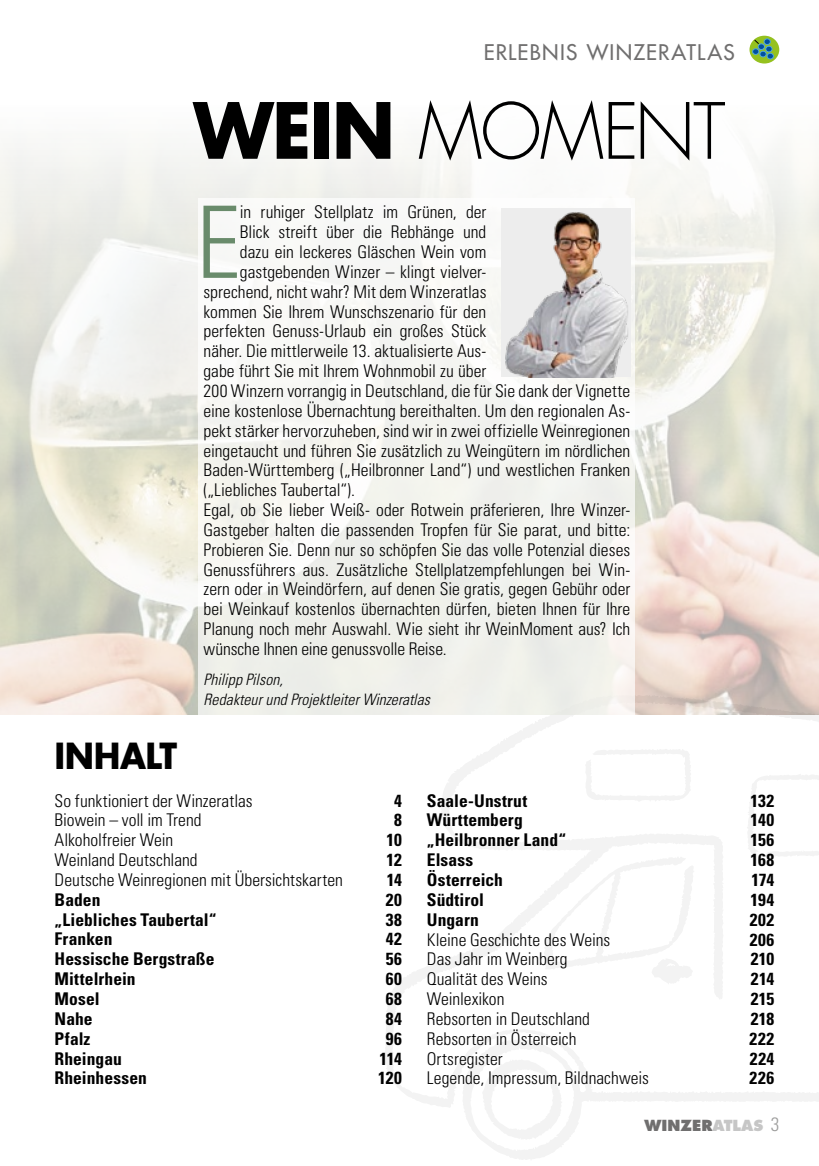
<style>
.page{position:relative;width:819px;height:1166px;background:#fff}
.page>*{position:absolute;margin:0;border:0;box-sizing:border-box;transform-origin:0 0}
.t1{font:300 condensed 99.92px "Univers LT Std";color:#698b6b}
.t2{font:300 75.25px "Futura Std";letter-spacing:-.025em;color:#000;scale:.95 1}
.t3{font:700 35px "Futura Std";letter-spacing:-.015em;color:#000;scale:.95 1}
.t4{font:500 21px "Futura Std";letter-spacing:.055em;color:#706f6f}
.t5{font:300 condensed 17.5px "Univers LT Std";color:#000}
.t6{font:700 condensed 17.5px "Univers LT Std";letter-spacing:.005em;color:#000}
.t7{font:italic 300 condensed 15.75px/19.8px "Univers LT Std";color:#000}
.t8{font:800 14.88px "Futura Std";color:#706f6f}
.s1{font-weight:700}
.s2{color:#c6c6c6}
.s3{font-family:"Univers LT Std";font-weight:300;font-stretch:condensed;font-size:19.25px;color:#9d9d9c}
</style>
<div class="page">
<img style="left:0;top:148px;width:818px;height:566px">
<svg style="left:749px;top:36px;width:30px;height:28px"></svg>
<svg style="left:752px;top:39px;width:21px;height:20px"></svg>
<div style="left:763px;top:39px;width:7px;height:6px;border:1px solid #4fa7dc;border-radius:50%"></div>
<svg style="left:384px;top:694px;width:434px;height:466px"></svg>
<svg style="left:584px;top:748px;width:108px;height:54px"></svg>
<svg style="left:746px;top:773px;width:72px;height:84px"></svg>
<svg style="left:542px;top:856px;width:152px;height:129px"></svg>
<svg style="left:469px;top:1048px;width:105px;height:103px"></svg>
<div style="left:198px;top:198px;width:437px;height:516px;background:linear-gradient(to right,#f6f6f2,#f2f2ef)"></div>
<img style="left:505px;top:212px;width:124px;height:165px">
<p class="t4" style="left:483px;top:40px;width:252px">ERLEBNIS WINZERATLAS</p>
<h2 class="t2" style="left:193px;top:89px;width:561px"><span class="s1">WEIN</span> MOMENT</h2>
<h3 class="t3" style="left:55px;top:736px;width:131px">INHALT</h3>
<h1 class="t1" style="left:196px;top:189px;width:46px">E</h1>
<p class="t5" style="left:240px;top:203px;width:248px">in ruhiger Stellplatz im Grünen, der</p>
<p class="t5" style="left:240px;top:223px;width:248px">Blick streift über die Rebhänge und</p>
<p class="t5" style="left:240px;top:242px;width:248px">dazu ein leckeres Gläschen Wein vom</p>
<p class="t5" style="left:240px;top:262px;width:248px">gastgebenden Winzer – klingt vielver-</p>
<p class="t5" style="left:203px;top:282px;width:284px">sprechend, nicht wahr? Mit dem Winzeratlas</p>
<p class="t5" style="left:203px;top:302px;width:284px">kommen Sie Ihrem Wunschszenario für den</p>
<p class="t5" style="left:203px;top:322px;width:284px">perfekten Genuss-Urlaub ein großes Stück</p>
<p class="t5" style="left:203px;top:342px;width:284px">näher. Die mittlerweile 13. aktualisierte Aus-</p>
<p class="t5" style="left:203px;top:361px;width:284px">gabe führt Sie mit Ihrem Wohnmobil zu über</p>
<p class="t5" style="left:203px;top:381px;width:428px">200 Winzern vorrangig in Deutschland, die für Sie dank der Vignette</p>
<p class="t5" style="left:203px;top:401px;width:428px">eine kostenlose Übernachtung bereithalten. Um den regionalen As-</p>
<p class="t5" style="left:203px;top:421px;width:428px">pekt stärker hervorzuheben, sind wir in zwei offizielle Weinregionen</p>
<p class="t5" style="left:203px;top:441px;width:428px">eingetaucht und führen Sie zusätzlich zu Weingütern im nördlichen</p>
<p class="t5" style="left:203px;top:461px;width:428px">Baden-Württemberg („Heilbronner Land“) und westlichen Franken</p>
<p class="t5" style="left:203px;top:481px;width:153px">(„Liebliches Taubertal“).</p>
<p class="t5" style="left:203px;top:500px;width:428px">Egal, ob Sie lieber Weiß- oder Rotwein präferieren, Ihre Winzer-</p>
<p class="t5" style="left:203px;top:520px;width:428px">Gastgeber halten die passenden Tropfen für Sie parat, und bitte:</p>
<p class="t5" style="left:203px;top:540px;width:428px">Probieren Sie. Denn nur so schöpfen Sie das volle Potenzial dieses</p>
<p class="t5" style="left:203px;top:560px;width:428px">Genussführers aus. Zusätzliche Stellplatzempfehlungen bei Win-</p>
<p class="t5" style="left:203px;top:580px;width:428px">zern oder in Weindörfern, auf denen Sie gratis, gegen Gebühr oder</p>
<p class="t5" style="left:203px;top:600px;width:428px">bei Weinkauf kostenlos übernachten dürfen, bieten Ihnen für Ihre</p>
<p class="t5" style="left:203px;top:619px;width:428px">Planung noch mehr Auswahl. Wie sieht ihr WeinMoment aus? Ich</p>
<p class="t5" style="left:203px;top:639px;width:245px">wünsche Ihnen eine genussvolle Reise.</p>
<p class="t7" style="left:203px;top:671px;width:228px">Philipp Pilson,<br>Redakteur und Projektleiter Winzeratlas</p>
<p class="t5" style="left:55px;top:791px;width:199px">So funktioniert der Winzeratlas</p>
<p class="t6" style="left:394px;top:790px;width:9px">4</p>
<p class="t5" style="left:55px;top:811px;width:149px">Biowein – voll im Trend</p>
<p class="t6" style="left:394px;top:810px;width:9px">8</p>
<p class="t5" style="left:55px;top:830px;width:120px">Alkoholfreier Wein</p>
<p class="t6" style="left:386px;top:830px;width:17px">10</p>
<p class="t5" style="left:55px;top:850px;width:144px">Weinland Deutschland</p>
<p class="t6" style="left:386px;top:850px;width:17px">12</p>
<p class="t5" style="left:55px;top:870px;width:290px">Deutsche Weinregionen mit Übersichtskarten</p>
<p class="t6" style="left:386px;top:870px;width:17px">14</p>
<p class="t6" style="left:55px;top:890px;width:47px">Baden</p>
<p class="t6" style="left:386px;top:890px;width:18px">20</p>
<p class="t6" style="left:55px;top:909px;width:164px">„Liebliches Taubertal“</p>
<p class="t6" style="left:386px;top:909px;width:18px">38</p>
<p class="t6" style="left:55px;top:929px;width:59px">Franken</p>
<p class="t6" style="left:386px;top:929px;width:18px">42</p>
<p class="t6" style="left:55px;top:949px;width:161px">Hessische Bergstraße</p>
<p class="t6" style="left:386px;top:949px;width:18px">56</p>
<p class="t6" style="left:55px;top:969px;width:83px">Mittelrhein</p>
<p class="t6" style="left:386px;top:969px;width:18px">60</p>
<p class="t6" style="left:55px;top:989px;width:47px">Mosel</p>
<p class="t6" style="left:386px;top:989px;width:18px">68</p>
<p class="t6" style="left:55px;top:1009px;width:40px">Nahe</p>
<p class="t6" style="left:386px;top:1009px;width:18px">84</p>
<p class="t6" style="left:55px;top:1028px;width:37px">Pfalz</p>
<p class="t6" style="left:386px;top:1028px;width:18px">96</p>
<p class="t6" style="left:55px;top:1048px;width:69px">Rheingau</p>
<p class="t6" style="left:379px;top:1048px;width:24px">114</p>
<p class="t6" style="left:55px;top:1068px;width:94px">Rheinhessen</p>
<p class="t6" style="left:378px;top:1068px;width:25px">120</p>
<p class="t6" style="left:427px;top:790px;width:102px">Saale-Unstrut</p>
<p class="t6" style="left:750px;top:790px;width:25px">132</p>
<p class="t6" style="left:427px;top:810px;width:97px">Württemberg</p>
<p class="t6" style="left:750px;top:810px;width:25px">140</p>
<p class="t6" style="left:427px;top:830px;width:141px">„Heilbronner Land“</p>
<p class="t6" style="left:750px;top:830px;width:25px">156</p>
<p class="t6" style="left:427px;top:850px;width:48px">Elsass</p>
<p class="t6" style="left:750px;top:850px;width:25px">168</p>
<p class="t6" style="left:427px;top:870px;width:78px">Österreich</p>
<p class="t6" style="left:751px;top:870px;width:24px">174</p>
<p class="t6" style="left:427px;top:890px;width:59px">Südtirol</p>
<p class="t6" style="left:750px;top:890px;width:25px">194</p>
<p class="t6" style="left:427px;top:909px;width:53px">Ungarn</p>
<p class="t6" style="left:749px;top:909px;width:26px">202</p>
<p class="t5" style="left:427px;top:930px;width:185px">Kleine Geschichte des Weins</p>
<p class="t6" style="left:749px;top:929px;width:26px">206</p>
<p class="t5" style="left:427px;top:950px;width:142px">Das Jahr im Weinberg</p>
<p class="t6" style="left:750px;top:949px;width:25px">210</p>
<p class="t5" style="left:427px;top:969px;width:122px">Qualität des Weins</p>
<p class="t6" style="left:750px;top:969px;width:25px">214</p>
<p class="t5" style="left:427px;top:989px;width:79px">Weinlexikon</p>
<p class="t6" style="left:750px;top:989px;width:25px">215</p>
<p class="t5" style="left:427px;top:1009px;width:165px">Rebsorten in Deutschland</p>
<p class="t6" style="left:750px;top:1009px;width:25px">218</p>
<p class="t5" style="left:427px;top:1029px;width:151px">Rebsorten in Österreich</p>
<p class="t6" style="left:749px;top:1029px;width:26px">222</p>
<p class="t5" style="left:427px;top:1049px;width:77px">Ortsregister</p>
<p class="t6" style="left:749px;top:1048px;width:26px">224</p>
<p class="t5" style="left:427px;top:1069px;width:223px">Legende, Impressum, Bildnachweis</p>
<p class="t6" style="left:749px;top:1068px;width:26px">226</p>
<p class="t8" style="left:644px;top:1117px;width:137px">WINZER<span class="s2">ATLAS</span> <span class="s3">3</span></p>
</div>
